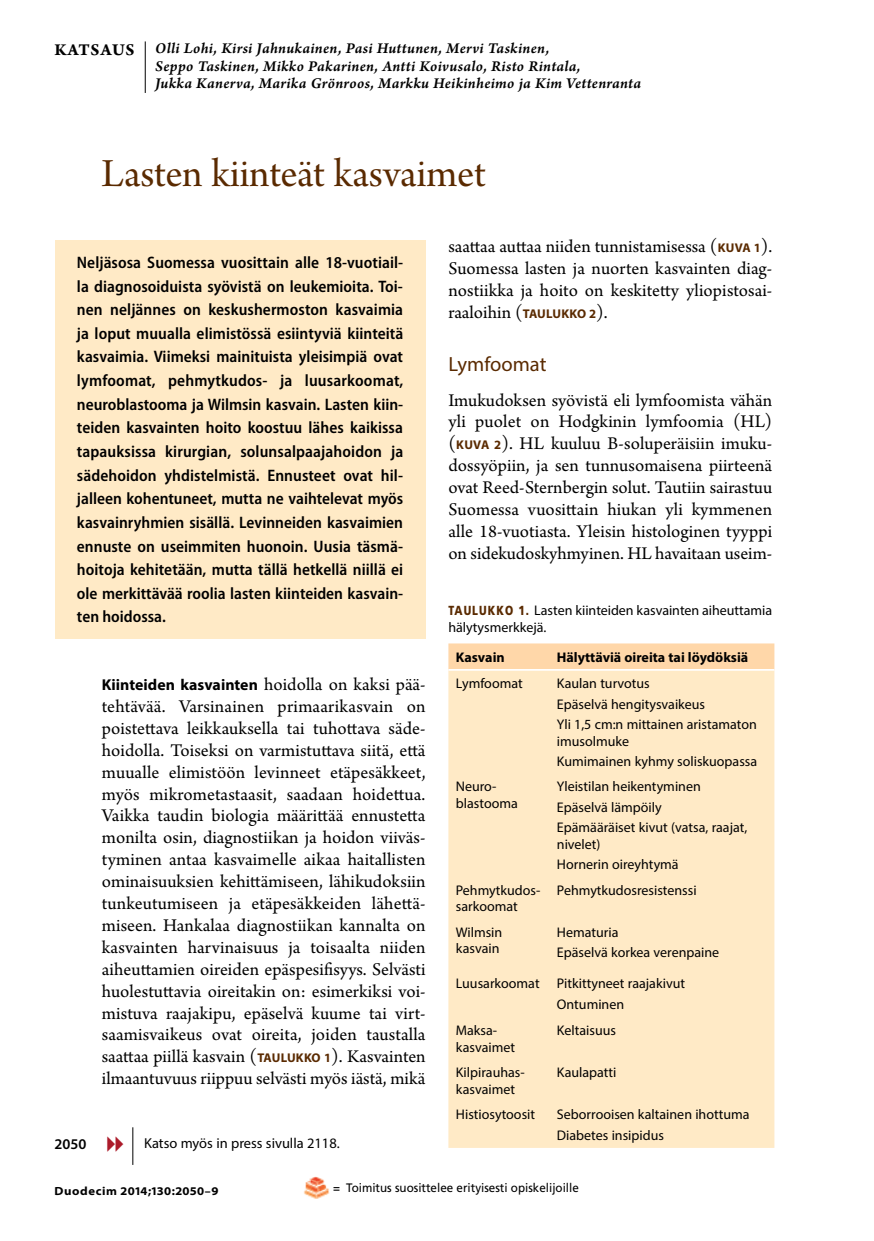
<style>
.page{position:relative;width:874px;height:1241px;background:#fff}
.page>*{position:absolute;margin:0;border:0;box-sizing:border-box;transform-origin:0 0}
.t1{font:42px "Arno Pro Subhead";color:#5a2a00}
.t2{font:20.65px "Myriad Pro";color:#5a2a00}
.t3{font:18.9px/21.9px "Arno Pro";color:#000;text-align:justify}
.t4{font:17.5px "Arno Pro Bold Sm Text";letter-spacing:.04em;color:#000}
.t5{font:600 semi-condensed 16.62px/23.6px "Myriad Pro";color:#000;text-align:justify}
.t6{font:15.75px/17.5px "Arno Pro Smbd Italic Sm Text";letter-spacing:.02em;color:#000}
.t7{font:700 15.75px "Myriad Pro";letter-spacing:.005em;color:#000}
.t8{font:600 14.88px "Myriad Pro";color:#000}
.t9{font:14.35px "Myriad Pro";color:#000}
.t10{font:14px/20.3px "Myriad Pro";color:#000}
.t11{font:700 14px "Myriad Pro";color:#000}
.t12{font:12.25px "Frutiger LT Std";color:#000;scale:.95 1}
.t13{font:700 semi-expanded 11.9px "Myriad Pro";letter-spacing:.05em;color:#000}
.s1{font-family:"Myriad Pro";font-weight:700;font-size:12.6px;color:#5a2a00}
.s2{font-family:"Frutiger LT Std";font-weight:900;font-size:13.12px;color:#5a2a00}
.s3{font-family:"Arno Pro";font-weight:400;font-size:18.9px}
</style>
<div class="page">
<div style="left:55px;top:241px;width:370px;height:398px;background:#ffeac6"></div>
<div style="left:448px;top:643px;width:326px;height:26px;background:#ffd7a9"></div>
<div style="left:448px;top:670px;width:326px;height:477px;background:#ffeac6"></div>
<hr style="left:145px;top:41px;width:1px;height:52px;background:#000">
<hr style="left:132px;top:1127px;width:1px;height:37px;background:#000">
<img style="left:304px;top:1176px;width:26px;height:23px">
<p class="t4" style="left:55px;top:40px;width:81px">KATSAUS</p>
<p class="t6" style="left:155px;top:40px;width:487px">Olli Lohi, Kirsi Jahnukainen, Pasi Huttunen, Mervi Taskinen,<br>Seppo Taskinen, Mikko Pakarinen, Antti Koivusalo, Risto Rintala,<br>Jukka Kanerva, Marika Grönroos, Markku Heikinheimo ja Kim Vettenranta</p>
<h1 class="t1" style="left:101px;top:150px;width:386px">Lasten kiinteät kasvaimet</h1>
<p class="t3" style="left:448px;top:237px;width:325px">saattaa auttaa niiden tunnistamisessa (<span class="s1">KUVA 1</span>).<br>Suomessa lasten ja nuorten kasvainten diag&shy;nostiikka ja hoito on keskitetty yliopistosai&shy;raaloihin (<span class="s1">TAULUKKO 2</span>).</p>
<p class="t2" style="left:448px;top:351px;width:100px">Lymfoomat</p>
<p class="t3" style="left:448px;top:390px;width:325px">Imukudoksen syövistä eli lymfoomista vähän yli puolet on Hodgkinin lymfoomia (HL) (<span class="s1">KUVA 2</span>). HL kuuluu B-soluperäisiin imuku&shy;dossyöpiin, ja sen tunnusomaisena piirteenä ovat Reed-Sternbergin solut. Tautiin sairastuu Suomessa vuosittain hiukan yli kymmenen alle 18-vuotiasta. Yleisin histologinen tyyppi on sidekudoskyhmyinen. HL havaitaan useim-</p>
<p class="t5" style="left:77px;top:250px;width:328px">Neljäsosa Suomessa vuosittain alle 18-vuotiail&shy;la diagnosoiduista syövistä on leukemioita. Toi&shy;nen neljännes on keskushermoston kasvaimia ja loput muualla elimistössä esiintyviä kiinteitä kasvaimia. Viimeksi mainituista yleisimpiä ovat lymfoomat, pehmytkudos- ja luusarkoomat, neuroblastooma ja Wilmsin kasvain. Lasten kiin&shy;teiden kasvainten hoito koostuu lähes kaikissa tapauksissa kirurgian, solunsalpaajahoidon ja sädehoidon yhdistelmistä. Ennusteet ovat hil&shy;jalleen kohentuneet, mutta ne vaihtelevat myös kasvainryhmien sisällä. Levinneiden kasvaimien ennuste on useimmiten huonoin. Uusia täsmä&shy;hoitoja kehitetään, mutta tällä hetkellä niillä ei ole merkittävää roolia lasten kiinteiden kasvain&shy;ten hoidossa.</p>
<p class="t10" style="left:448px;top:601px;width:325px;line-height:16.6px"><span class="s2">TAULUKKO 1.</span> Lasten kiinteiden kasvainten aiheuttamia hälytysmerkkejä.</p>
<p class="t11" style="left:455px;top:648px;width:50px">Kasvain</p>
<p class="t11" style="left:556px;top:648px;width:193px">Hälyttäviä oireita tai löydöksiä</p>
<p class="t10" style="left:455px;top:673px;width:68px">Lymfoomat</p>
<p class="t10" style="left:556px;top:673px;width:201px">Kaulan turvotus<br>Epäselvä hengitysvaikeus<br>Yli 1,5 cm:n mittainen aristamaton</p>
<p class="t10" style="left:556px;top:730px;width:202px">imusolmuke<br>Kumimainen kyhmy soliskuopassa</p>
<p class="t10" style="left:455px;top:778px;width:63px;line-height:16.6px">Neuro&shy;blastooma</p>
<p class="t10" style="left:556px;top:776px;width:192px">Yleistilan heikentyminen<br>Epäselvä lämpöily<br>Epämääräiset kivut (vatsa, raajat,</p>
<p class="t10" style="left:556px;top:833px;width:123px">nivelet)<br>Hornerin oireyhtymä</p>
<p class="t10" style="left:455px;top:881px;width:86px;line-height:16.6px">Pehmytkudos&shy;sarkoomat</p>
<p class="t10" style="left:556px;top:879px;width:141px">Pehmytkudosresistenssi</p>
<p class="t10" style="left:455px;top:923px;width:48px;line-height:16.6px">Wilmsin kasvain</p>
<p class="t10" style="left:556px;top:921px;width:164px">Hematuria<br>Epäselvä korkea verenpaine</p>
<p class="t10" style="left:556px;top:973px;width:130px;text-indent:-101px">Luusarkoomat Pitkittyneet raajakivut<br>Ontuminen</p>
<p class="t10" style="left:455px;top:1021px;width:61px;line-height:16.6px">Maksa&shy;kasvaimet</p>
<p class="t10" style="left:556px;top:1020px;width:61px">Keltaisuus</p>
<p class="t10" style="left:455px;top:1063px;width:70px;line-height:16.6px">Kilpirauhas&shy;kasvaimet</p>
<p class="t10" style="left:556px;top:1062px;width:61px">Kaulapatti</p>
<p class="t10" style="left:455px;top:1104px;width:81px">Histiosytoosit</p>
<p class="t10" style="left:556px;top:1104px;width:194px">Seborrooisen kaltainen ihottuma<br>Diabetes insipidus</p>
<p class="t7" style="left:102px;top:674px;width:325px">Kiinteiden kasvainten <span class="s3">hoidolla on kaksi pää-</span></p>
<p class="t3" style="left:102px;top:696px;width:325px">tehtävää. Varsinainen primaarikasvain on poistettava leikkauksella tai tuhottava säde&shy;hoidolla. Toiseksi on varmistuttava siitä, että muualle elimistöön levinneet etäpesäkkeet, myös mikrometastaasit, saadaan hoidettua.<br>Vaikka taudin biologia määrittää ennustetta monilta osin, diagnostiikan ja hoidon viiväs&shy;tyminen antaa kasvaimelle aikaa haitallisten ominaisuuksien kehittämiseen, lähikudoksiin tunkeutumiseen ja etäpesäkkeiden lähettä&shy;miseen. Hankalaa diagnostiikan kannalta on kasvainten harvinaisuus ja toisaalta niiden aiheuttamien oireiden epäspesifisyys. Selvästi huolestuttavia oireitakin on: esimerkiksi voi&shy;mistuva raajakipu, epäselvä kuume tai virt&shy;saamisvaikeus ovat oireita, joiden taustalla saattaa piillä kasvain (<span class="s1">TAULUKKO 1</span>). Kasvainten ilmaantuvuus riippuu selvästi myös iästä, mikä</p>
<p class="t9" style="left:144px;top:1133px;width:197px">Katso myös in press sivulla 2118.</p>
<p class="t12" style="left:333px;top:1180px;width:260px">= Toimitus suosittelee erityisesti opiskelijoille</p>
<p class="t8" style="left:55px;top:1134px;width:33px">2050</p>
<p class="t13" style="left:55px;top:1182px;width:165px">Duodecim 2014;130:2050–9</p>
</div>
